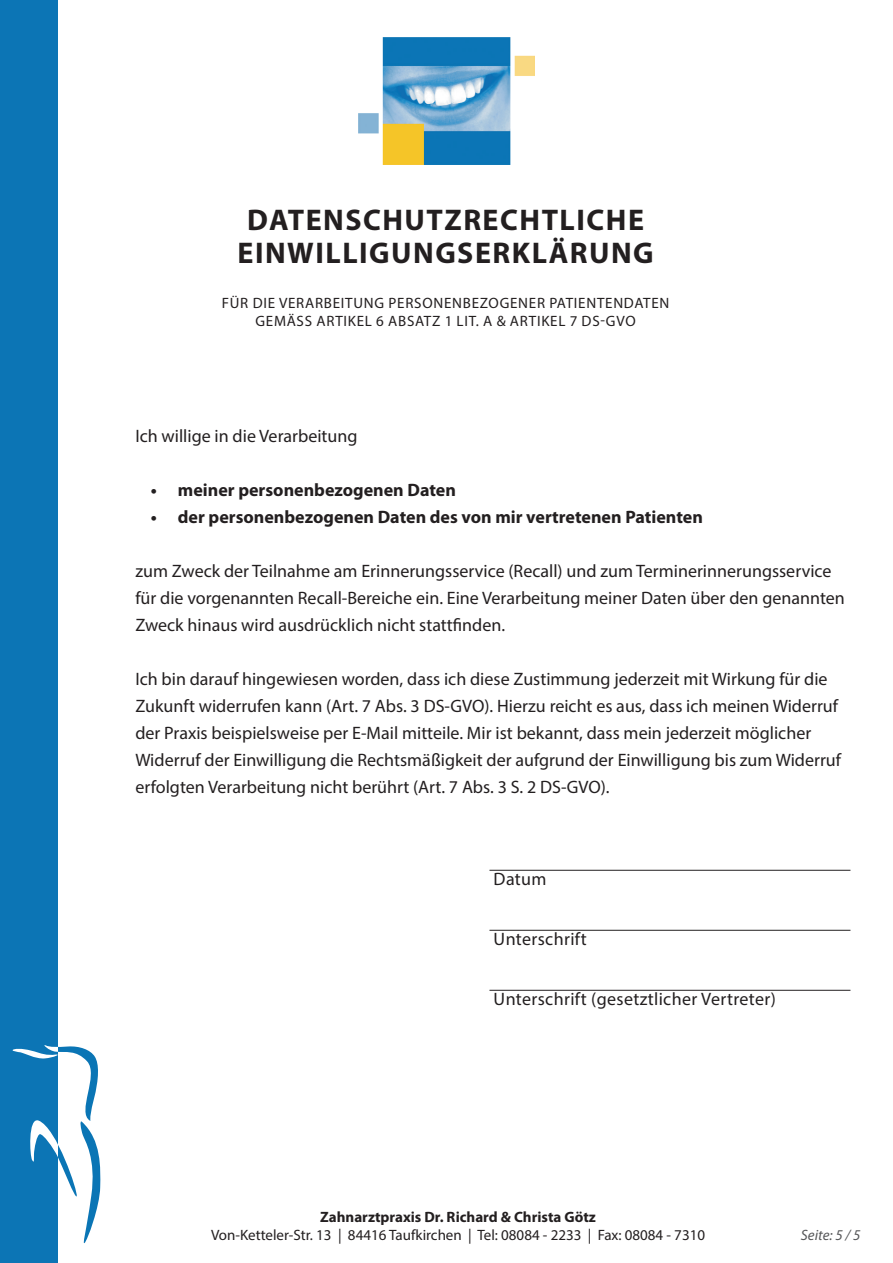
<style>
.page{position:relative;width:893px;height:1263px;background:#fff}
.page>*{position:absolute;margin:0;border:0;box-sizing:border-box;transform-origin:0 0}
.t1{font:700 30px/33px "Myriad Pro";letter-spacing:.05em;color:#231f20;text-align:center}
.t2{font:18px/27px "Myriad Pro";color:#231f20}
.t3{font:700 18px "Myriad Pro";color:#231f20}
.t4{font:18px "Myriad Pro";letter-spacing:.02em;color:#231f20}
.t5{font:15px/18px "Myriad Pro";letter-spacing:.05em;color:#231f20;text-align:center}
.t6{font:15px "Myriad Pro";color:#231f20}
.t7{font:700 15px "Myriad Pro";color:#231f20}
.t8{font:italic 15px "Myriad Pro";color:#57585a}
</style>
<div class="page">
<div style="left:0;top:0;width:58px;height:1263px;background:#0c75b5"></div>
<svg style="left:13px;top:1045px;width:87px;height:198px"></svg>
<img style="left:359px;top:38px;width:175px;height:127px">
<hr style="left:489px;top:870px;width:361px;height:1px;background:#231f20">
<hr style="left:489px;top:930px;width:361px;height:1px;background:#231f20">
<hr style="left:489px;top:990px;width:361px;height:1px;background:#231f20">
<h1 class="t1" style="left:238px;top:204px;width:418px">DATENSCHUTZRECHTLICHE<br>EINWILLIGUNGSERKLÄRUNG</h1>
<p class="t5" style="left:222px;top:293px;width:449px">FÜR DIE VERARBEITUNG PERSONENBEZOGENER PATIENTENDATEN<br>GEMÄSS ARTIKEL 6 ABSATZ 1 LIT. A &amp; ARTIKEL 7 DS-GVO</p>
<p class="t2" style="left:135px;top:422px;width:224px">Ich willige in die Verarbeitung</p>
<p class="t3" style="left:151px;top:480px;width:307px">• meiner personenbezogenen Daten</p>
<p class="t3" style="left:151px;top:507px;width:553px">• der personenbezogenen Daten des von mir vertretenen Patienten</p>
<p class="t2" style="left:135px;top:557px;width:711px">zum Zweck der Teilnahme am Erinnerungsservice (Recall) und zum Terminerinnerungsservice für die vorgenannten Recall-Bereiche ein. Eine Verarbeitung meiner Daten über den genannten<br>Zweck hinaus wird ausdrücklich nicht stattfinden.</p>
<p class="t2" style="left:135px;top:665px;width:707px">Ich bin darauf hingewiesen worden, dass ich diese Zustimmung jederzeit mit Wirkung für die Zukunft widerrufen kann (Art. 7 Abs. 3 DS-GVO). Hierzu reicht es aus, dass ich meinen Widerruf der Praxis beispielsweise per E-Mail mitteile. Mir ist bekannt, dass mein jederzeit möglicher Widerruf der Einwilligung die Rechtsmäßigkeit der aufgrund der Einwilligung bis zum Widerruf erfolgten Verarbeitung nicht berührt (Art. 7 Abs. 3 S. 2 DS-GVO).</p>
<p class="t2" style="left:494px;top:865px;width:54px">Datum</p>
<p class="t4" style="left:494px;top:928px;width:95px">Unterschrift</p>
<p class="t4" style="left:494px;top:988px;width:284px">Unterschrift (gesetztlicher Vertreter)</p>
<p class="t7" style="left:320px;top:1208px;width:277px">Zahnarztpraxis Dr. Richard &amp; Christa Götz</p>
<p class="t6" style="left:211px;top:1225px;width:496px">Von-Ketteler-Str. 13 | 84416 Taufkirchen | Tel: 08084 - 2233 | Fax: 08084 - 7310</p>
<p class="t8" style="left:801px;top:1226px;width:61px">Seite: 5 / 5</p>
</div>
